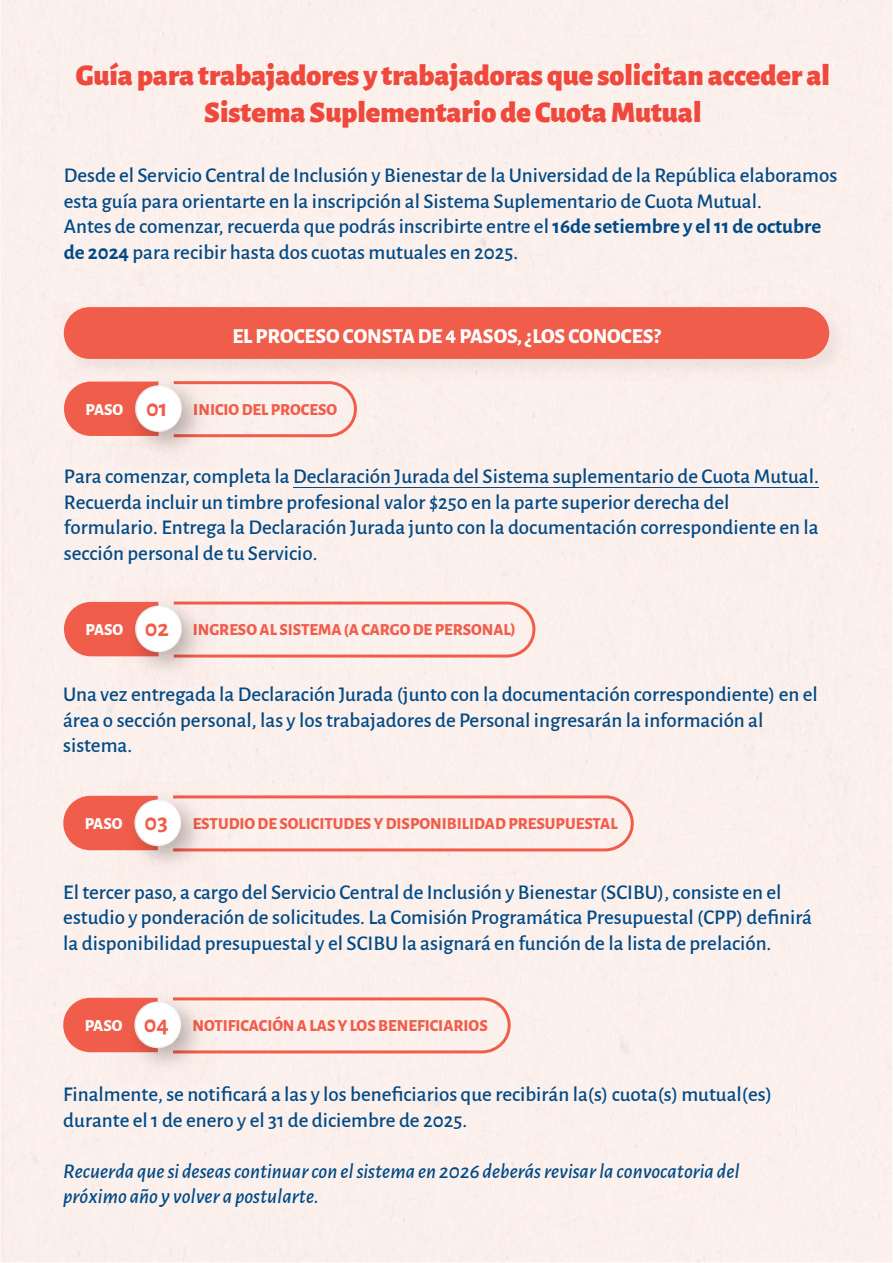
<style>
.page{position:relative;width:893px;height:1263px;background:#fff}
.page>*{position:absolute;margin:0;border:0;box-sizing:border-box;transform-origin:0 0}
.t1{font:900 30px/37.5px "Alegreya Sans";color:#ef483c;text-align:center}
.t2{font:500 21px/25.5px "Alegreya Sans";color:#004a87}
.t3{font:italic 500 21px/25.5px "Alegreya Sans";color:#004a87}
.t4{font:800 21px "Alegreya Sans";color:#fff}
.t5{font:800 16.5px "Alegreya Sans";color:#f15d4b}
.s1{font-weight:700}
.s2{color:#fff}
.s3{font-weight:700;font-size:24.45px}
</style>
<div class="page">
<div style="left:1px;top:0;width:892px;height:1263px;background:#fbf0ec"></div>
<img style="left:0;top:904px;width:4px;height:92px">
<img style="left:59px;top:302px;width:792px;height:78px">
<div style="left:64px;top:307px;width:765px;height:52px;background:#f15d4b"></div>
<img style="left:117px;top:367px;width:100px;height:13px">
<svg style="left:0;top:380px;width:634px;height:524px;background:#fae7e2"></svg>
<img style="left:117px;top:984px;width:98px;height:12px">
<svg style="left:0;top:996px;width:518px;height:267px;background:#fae9e4"></svg>
<hr style="left:293px;top:487px;width:525px;height:1px;background:#004a87">
<h1 class="t1" style="left:76px;top:54px;width:756px">Guía para trabajadores y trabajadoras que solicitan acceder al<br>Sistema Suplementario de Cuota Mutual</h1>
<p class="t2" style="left:64px;top:161px;width:775px">Desde el Servicio Central de Inclusión y Bienestar de la Universidad de la República elaboramos esta guía para orientarte en la inscripción al Sistema Suplementario de Cuota Mutual.<br>Antes de comenzar, recuerda que podrás inscribirte entre el <span class="s1">16de setiembre y el 11 de octubre de 2024</span> para recibir hasta dos cuotas mutuales en 2025.</p>
<p class="t4" style="left:232px;top:320px;width:430px">EL PROCESO CONSTA DE 4 PASOS, ¿LOS CONOCES?</p>
<p class="t5" style="left:86px;top:397px;width:253px"><span class="s2">PASO</span> <span class="s3">01</span> INICIO DEL PROCESO</p>
<p class="t2" style="left:64px;top:462px;width:757px">Para comenzar, completa la Declaración Jurada del Sistema suplementario de Cuota Mutual.<br>Recuerda incluir un timbre profesional valor $250 en la parte superior derecha del formulario. Entrega la Declaración Jurada junto con la documentación correspondiente en la sección personal de tu Servicio.</p>
<p class="t5" style="left:86px;top:617px;width:432px"><span class="s2">PASO</span> <span class="s3">02</span> INGRESO AL SISTEMA (A CARGO DE PERSONAL)</p>
<p class="t2" style="left:63px;top:680px;width:756px">Una vez entregada la Declaración Jurada (junto con la documentación correspondiente) en el área o sección personal, las y los trabajadores de Personal ingresarán la información al sistema.</p>
<p class="t5" style="left:85px;top:811px;width:534px"><span class="s2">PASO</span> <span class="s3">03</span> ESTUDIO DE SOLICITUDES Y DISPONIBILIDAD PRESUPUESTAL</p>
<p class="t2" style="left:63px;top:878px;width:750px">El tercer paso, a cargo del Servicio Central de Inclusión y Bienestar (SCIBU), consiste en el estudio y ponderación de solicitudes. La Comisión Programática Presupuestal (CPP) definirá la disponibilidad presupuestal y el SCIBU la asignará en función de la lista de prelación.</p>
<p class="t5" style="left:85px;top:1013px;width:404px"><span class="s2">PASO</span> <span class="s3">04</span> NOTIFICACIÓN A LAS Y LOS BENEFICIARIOS</p>
<p class="t2" style="left:63px;top:1080px;width:710px">Finalmente, se notificará a las y los beneficiarios que recibirán la(s) cuota(s) mutual(es) durante el 1 de enero y el 31 de diciembre de 2025.</p>
<p class="t3" style="left:63px;top:1157px;width:678px">Recuerda que si deseas continuar con el sistema en 2026 deberás revisar la convocatoria del próximo año y volver a postularte.</p>
</div>
